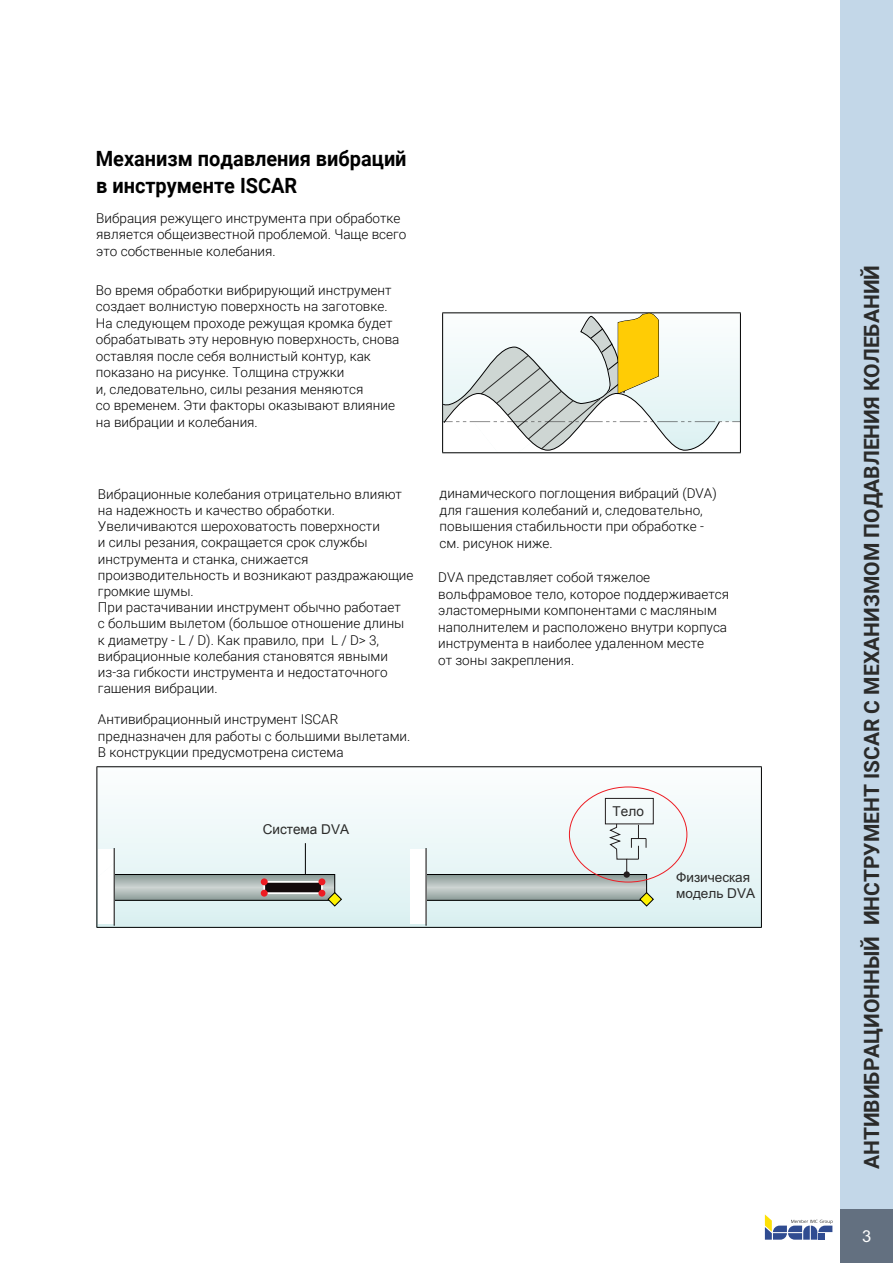
<style>
.page{position:relative;width:893px;height:1263px;background:#fff}
.page>*{position:absolute;margin:0;border:0;box-sizing:border-box;transform-origin:0 0}
.t1{font:700 21px "Roboto";color:#2b2b2a}
.t2{font:700 21px/27px "Roboto";color:#000;scale:.95 1}
.t3{font:16.5px "Arial";color:#fff}
.t4{font:300 13.5px/16.5px "Roboto";color:#000}
.t5{font:13.5px/16.2px "Arial";color:#2b2b2a}
</style>
<div class="page">
<div style="left:840px;top:1208px;width:53px;height:55px;background:#637080"></div>
<div style="left:840px;top:0;width:53px;height:1209px;background:#c3d7e8"></div>
<div style="left:97px;top:765px;width:664px;height:162px;background:linear-gradient(to bottom,#f9f9fa,#ddf1f2)"></div>
<hr style="left:97px;top:766px;width:665px;height:1px;background:#000">
<hr style="left:96px;top:767px;width:1px;height:160px;background:#000">
<hr style="left:761px;top:767px;width:1px;height:160px;background:#000">
<hr style="left:97px;top:927px;width:665px;height:1px;background:#000">
<svg style="left:428px;top:876px;width:217px;height:23px;background:#afb8b5"></svg>
<div style="left:426px;top:874px;width:221px;height:27px;border:1px solid #000"></div>
<svg style="left:639px;top:891px;width:15px;height:16px"></svg>
<div style="left:410px;top:850px;width:16px;height:73px;background:#fff"></div>
<hr style="left:426px;top:848px;width:1px;height:78px;background:#000">
<svg style="left:116px;top:876px;width:217px;height:23px;background:#acb7b4"></svg>
<div style="left:114px;top:874px;width:221px;height:27px;border:1px solid #000"></div>
<div style="left:264px;top:882px;width:58px;height:11px;background:#140a0c"></div>
<div style="left:263px;top:881px;width:60px;height:13px;border:2px solid #fff"></div>
<div style="left:261px;top:878px;width:7px;height:7px;background:#ed1c23;border-radius:50%"></div>
<div style="left:261px;top:890px;width:7px;height:7px;background:#ed1c23;border-radius:50%"></div>
<div style="left:318px;top:878px;width:7px;height:7px;background:#ed1c23;border-radius:50%"></div>
<div style="left:318px;top:890px;width:7px;height:7px;background:#ed1c23;border-radius:50%"></div>
<svg style="left:327px;top:891px;width:16px;height:16px"></svg>
<div style="left:98px;top:850px;width:16px;height:73px;background:#fff"></div>
<hr style="left:114px;top:848px;width:1px;height:78px;background:#000">
<div style="left:623px;top:871px;width:7px;height:7px;background:#241f1f;border-radius:50%"></div>
<svg style="left:609px;top:824px;width:38px;height:51px"></svg>
<div style="left:605px;top:798px;width:48px;height:26px;border:1px solid #241f1f"></div>
<hr style="left:305px;top:843px;width:1px;height:31px;background:#000">
<svg style="left:765px;top:1214px;width:68px;height:26px"></svg>
<hr style="left:442px;top:452px;width:299px;height:1px;background:#000">
<svg style="left:442px;top:312px;width:299px;height:140px"></svg>
<h1 class="t2" style="left:96px;top:144px;width:329px">Механизм подавления вибраций в инструменте ISCAR</h1>
<p class="t4" style="left:96px;top:209px;width:312px">Вибрация режущего инструмента при обработке является общеизвестной проблемой. Чаще всего это собственные колебания.</p>
<p class="t4" style="left:96px;top:281px;width:305px">Во время обработки вибрирующий инструмент создает волнистую поверхность на заготовке.<br>На следующем проходе режущая кромка будет обрабатывать эту неровную поверхность, снова оставляя после себя волнистый контур, как показано на рисунке. Толщина стружки<br>и, следовательно, силы резания меняются<br>со временем. Эти факторы оказывают влияние на вибрации и колебания.</p>
<p class="t4" style="left:98px;top:485px;width:317px">Вибрационные колебания отрицательно влияют на надежность и качество обработки.<br>Увеличиваются шероховатость поверхности<br>и силы резания, сокращается срок службы инструмента и станка, снижается производительность и возникают раздражающие громкие шумы.<br>При растачивании инструмент обычно работает<br>с большим вылетом (большое отношение длины к диаметру - L / D). Как правило, при L / D&gt; 3, вибрационные колебания становятся явными из-за гибкости инструмента и недостаточного гашения вибрации.</p>
<p class="t4" style="left:98px;top:711px;width:314px">Антивибрационный инструмент ISCAR предназначен для работы с большими вылетами.<br>В конструкции предусмотрена система</p>
<p class="t5" style="left:263px;top:822px;width:88px">Система DVA</p>
<p class="t4" style="left:440px;top:485px;width:279px">динамического поглощения вибраций (DVA) для гашения колебаний и, следовательно, повышения стабильности при обработке - см. рисунок ниже.</p>
<p class="t4" style="left:438px;top:569px;width:292px">DVA представляет собой тяжелое вольфрамовое тело, которое поддерживается эластомерными компонентами с масляным наполнителем и расположено внутри корпуса инструмента в наиболее удаленном месте<br>от зоны закрепления.</p>
<p class="t5" style="left:613px;top:803px;width:33px">Тело</p>
<p class="t5" style="left:676px;top:869px;width:80px">Физическая модель DVA</p>
<h1 class="t1" style="left:857px;top:1169px;width:906px;rotate:-90deg">АНТИВИБРАЦИОННЫЙ ИНСТРУМЕНТ ISCAR C МЕХАНИЗМОМ ПОДАВЛЕНИЯ КОЛЕБАНИЙ</h1>
<p class="t3" style="left:862px;top:1230px;width:11px">3</p>
</div>
